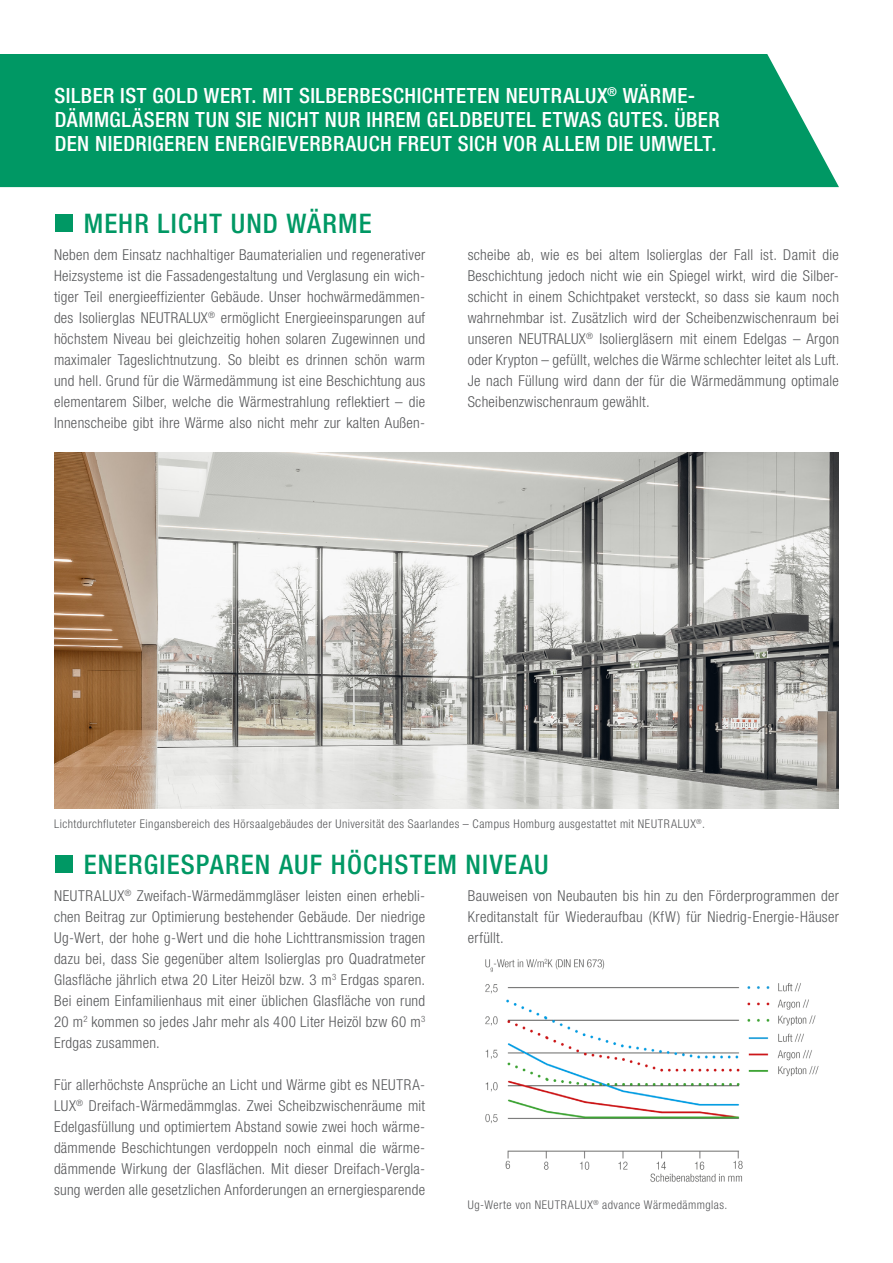
<style>
.page{position:relative;width:893px;height:1263px;background:#fff}
.page>*{position:absolute;margin:0;border:0;box-sizing:border-box;transform-origin:0 0}
.t1{font:500 condensed 27px "Helvetica Neue LT Std";letter-spacing:.04em;color:#009864}
.t2{font:500 condensed 21px/24px "Helvetica Neue LT Std";letter-spacing:.025em;color:#fff}
.t3{font:300 condensed 15px/21px "Helvetica Neue LT Std";letter-spacing:.02em;color:#57585a;text-align:justify}
.t4{font:300 condensed 12px "Helvetica Neue LT Std";letter-spacing:.04em;color:#57585a}
</style>
<div class="page">
<div style="left:0;top:54px;width:839px;height:133px;background:#009864"></div>
<div style="left:55px;top:215px;width:17px;height:17px;background:#009864"></div>
<div style="left:55px;top:855px;width:17px;height:18px;background:#009864"></div>
<img style="left:54px;top:452px;width:785px;height:356px">
<img style="left:486px;top:958px;width:333px;height:224px">
<p class="t2" style="left:54px;top:84px;width:667px">SILBER IST GOLD WERT. MIT SILBERBESCHICHTETEN NEUTRALUX<sup>®</sup> WÄRME-<br>DÄMMGLÄSERN TUN SIE NICHT NUR IHREM GELDBEUTEL ETWAS GUTES. ÜBER<br>DEN NIEDRIGEREN ENERGIEVERBRAUCH FREUT SICH VOR ALLEM DIE UMWELT.</p>
<p class="t1" style="left:84px;top:207px;width:289px">MEHR LICHT UND WÄRME</p>
<p class="t3" style="left:54px;top:244px;width:373px">Neben dem Einsatz nachhaltiger Baumaterialien und regenerativer Heizsysteme ist die Fassadengestaltung und Verglasung ein wich&shy;tiger Teil energieeffizienter Gebäude. Unser hochwärmedämmen&shy;des Isolierglas NEUTRALUX<sup>®</sup> ermöglicht Energieeinsparungen auf höchstem Niveau bei gleichzeitig hohen solaren Zugewinnen und maximaler Tageslichtnutzung. So bleibt es drinnen schön warm und hell. Grund für die Wärmedämmung ist eine Beschichtung aus elementarem Silber, welche die Wärmestrahlung reflektiert – die Innenscheibe gibt ihre Wärme also nicht mehr zur kalten Außen-</p>
<p class="t3" style="left:468px;top:244px;width:373px">scheibe ab, wie es bei altem Isolierglas der Fall ist. Damit die Beschichtung jedoch nicht wie ein Spiegel wirkt, wird die Silber&shy;schicht in einem Schichtpaket versteckt, so dass sie kaum noch wahrnehmbar ist. Zusätzlich wird der Scheibenzwischenraum bei unseren NEUTRALUX<sup>®</sup> Isoliergläsern mit einem Edelgas – Argon oder Krypton – gefüllt, welches die Wärme schlechter leitet als Luft.<br>Je nach Füllung wird dann der für die Wärmedämmung optimale Scheibenzwischenraum gewählt.</p>
<p class="t4" style="left:54px;top:817px;width:652px">Lichtdurchfluteter Eingansbereich des Hörsaalgebäudes der Universität des Saarlandes – Campus Homburg ausgestattet mit NEUTRALUX<sup>®</sup>.</p>
<p class="t1" style="left:84px;top:848px;width:466px">ENERGIESPAREN AUF HÖCHSTEM NIVEAU</p>
<p class="t3" style="left:54px;top:885px;width:373px">NEUTRALUX<sup>®</sup> Zweifach-Wärmedämmgläser leisten einen erhebli&shy;chen Beitrag zur Optimierung bestehender Gebäude. Der niedrige Ug-Wert, der hohe g-Wert und die hohe Lichttransmission tragen dazu bei, dass Sie gegenüber altem Isolierglas pro Quadratmeter Glasfläche jährlich etwa 20 Liter Heizöl bzw. 3 m<sup>3</sup> Erdgas sparen.<br>Bei einem Einfamilienhaus mit einer üblichen Glasfläche von rund 20 m<sup>2</sup> kommen so jedes Jahr mehr als 400 Liter Heizöl bzw 60 m<sup>3<br></sup>Erdgas zusammen.</p>
<p class="t3" style="left:54px;top:1074px;width:373px">Für allerhöchste Ansprüche an Licht und Wärme gibt es NEUTRA-LUX<sup>®</sup> Dreifach-Wärmedämmglas. Zwei Scheibzwischenräume mit Edelgasfüllung und optimiertem Abstand sowie zwei hoch wärme&shy;dämmende Beschichtungen verdoppeln noch einmal die wärme&shy;dämmende Wirkung der Glasflächen. Mit dieser Dreifach-Vergla&shy;sung werden alle gesetzlichen Anforderungen an ernergiesparende</p>
<p class="t3" style="left:468px;top:885px;width:373px">Bauweisen von Neubauten bis hin zu den Förderprogrammen der Kreditanstalt für Wiederaufbau (KfW) für Niedrig-Energie-Häuser erfüllt.</p>
<p class="t4" style="left:468px;top:1198px;width:261px">Ug-Werte von NEUTRALUX<sup>®</sup> advance Wärmedämmglas.</p>
</div>
